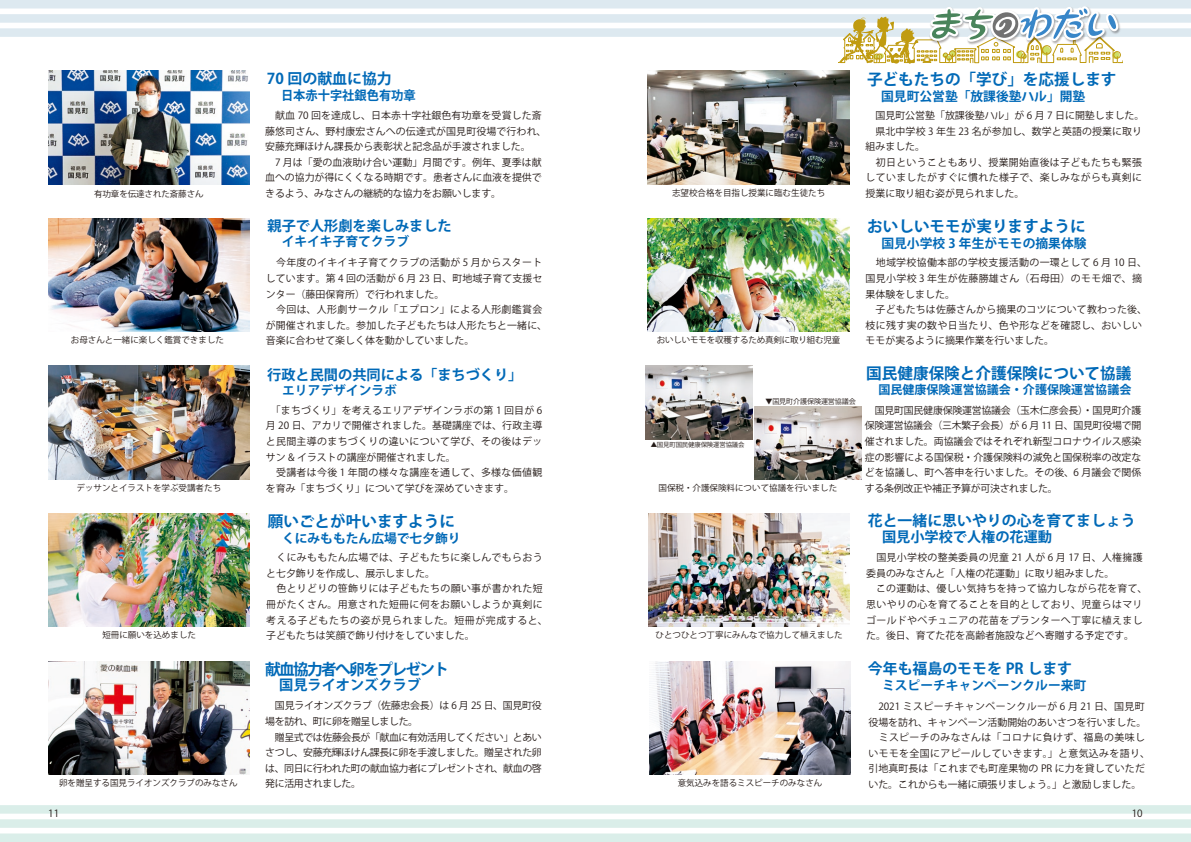
<style>
.page{position:relative;width:1191px;height:842px;background:#fff}
.page>*{position:absolute;margin:0;border:0;box-sizing:border-box;transform-origin:0 0}
.t1{font:700 15.6px "Koz Go Pro";color:#0069b7}
.t2{font:700 15.6px "Koz Go Pro";letter-spacing:-.1em;color:#0069b7}
.t3{font:700 14.9px "Koz Go Pro";color:#0069b7}
.t4{font:700 14.2px "Koz Go Pro";color:#0069b7}
.t5{font:700 12.8px "Koz Go Pro";color:#0069b7}
.t6{font:700 12.8px "Koz Go Pro";color:#0069b7;scale:.96 1}
.t7{font:700 12px "Koz Go Pro";color:#0069b7}
.t8{font:9.9px/15.6px "Koz Go Pro";letter-spacing:.01em;color:#231916}
.t9{font:9.9px/15.6px "Koz Go Pro";letter-spacing:.03em;color:#231916}
.t10{font:9.9px/15.6px "Koz Go Pro";letter-spacing:.035em;color:#231916}
.t11{font:9.9px/15.6px "Koz Go Pro";letter-spacing:-.04em;color:#231916}
.t12{font:9.9px "Koz Go Pro";letter-spacing:-.01em;color:#231916}
.t13{font:9.9px "Koz Go Pro";letter-spacing:-.03em;color:#231916}
.t14{font:8.7px "Koz Go Pro";color:#231916}
.t15{font:8.5px "Koz Go Pro";color:#231916}
.t16{font:8.5px "Koz Go Pro";letter-spacing:-.02em;color:#231916}
.t17{font:7.1px "Koz Go Pro";letter-spacing:-.02em;color:#231916}
.t18{font:6.4px "Koz Go Pro";letter-spacing:-.02em;color:#231916}
</style>
<div class="page">
<img style="left:48px;top:366px;width:201px;height:113px">
<img style="left:48px;top:218px;width:201px;height:114px">
<img style="left:49px;top:513px;width:201px;height:113px">
<img style="left:48px;top:71px;width:201px;height:113px">
<img style="left:48px;top:661px;width:201px;height:114px">
<div style="left:0;top:805px;width:1191px;height:9px;background:#daeee9"></div>
<div style="left:0;top:833px;width:1191px;height:9px;background:#daeee9"></div>
<div style="left:0;top:819px;width:1191px;height:9px;background:#daeee9"></div>
<div style="left:0;top:0;width:1191px;height:9px;background:#dde9f0"></div>
<div style="left:0;top:28px;width:1191px;height:9px;background:#dde9f0"></div>
<div style="left:0;top:14px;width:1191px;height:9px;background:#dde9f0"></div>
<svg style="left:838px;top:6px;width:284px;height:57px"></svg>
<img style="left:649px;top:661px;width:201px;height:114px">
<img style="left:648px;top:513px;width:202px;height:113px">
<img style="left:648px;top:218px;width:201px;height:114px">
<img style="left:648px;top:71px;width:201px;height:113px">
<img style="left:645px;top:366px;width:108px;height:73px">
<img style="left:754px;top:406px;width:108px;height:74px">
<h2 class="t3" style="left:267px;top:69px;width:126px">70 回の献血に協力</h2>
<p class="t6" style="left:281px;top:87px;width:142px">日本赤十字社銀色有功章</p>
<p class="t8" style="left:265px;top:108px;width:283px">　献血 70 回を達成し、日本赤十字社銀色有功章を受賞した斎藤悠司さん、野村康宏さんへの伝達式が国見町役場で行われ、安藤充輝ほけん課長から表彰状と記念品が手渡されました。　7 月は「愛の血液助け合い運動」月間です。例年、夏季は献血への協力が得にくくなる時期です。患者さんに血液を提供で</p>
<p class="t15" style="left:94px;top:188px;width:111px">有功章を伝達された斎藤さん</p>
<p class="t12" style="left:265px;top:187px;width:237px">きるよう、みなさんの継続的な協力をお願いします。</p>
<p class="t15" style="left:71px;top:335px;width:155px">お母さんと一緒に楽しく鑑賞できました</p>
<h3 class="t4" style="left:267px;top:216px;width:186px">親子で人形劇を楽しみました</h3>
<p class="t5" style="left:282px;top:233px;width:129px">イキイキ子育てクラブ</p>
<p class="t8" style="left:266px;top:255px;width:283px">　今年度のイキイキ子育てクラブの活動が 5 月からスタートしています。第 4 回の活動が 6 月 23 日、町地域子育て支援センター（藤田保育所）で行われました。<br>　今回は、人形劇サークル「エプロン」による人形劇鑑賞会が開催されました。参加した子どもたちは人形たちと一緒に、音楽に合わせて楽しく体を動かしていました。</p>
<h3 class="t4" style="left:267px;top:366px;width:257px">行政と民間の共同による「まちづくり」</h3>
<p class="t5" style="left:282px;top:382px;width:116px">エリアデザインラボ</p>
<p class="t8" style="left:266px;top:403px;width:278px">　「まちづくり」を考えるエリアデザインラボの第 1 回目が 6月 20 日、アカリで開催されました。基礎講座では、行政主導と民間主導のまちづくりの違いについて学び、その後はデッサン &amp; イラストの講座が開催されました。<br>　受講者は今後 1 年間の様々な講座を通して、多様な価値観</p>
<p class="t15" style="left:77px;top:482px;width:146px">デッサンとイラストを学ぶ受講者たち</p>
<p class="t8" style="left:266px;top:480px;width:250px">を育み「まちづくり」について学びを深めていきます。</p>
<p class="t15" style="left:102px;top:629px;width:95px">短冊に願いを込めました</p>
<p class="t14" style="left:59px;top:778px;width:180px">卵を贈呈する国見ライオンズクラブのみなさん</p>
<h1 class="t1" style="left:268px;top:511px;width:189px">願いごとが叶いますように</h1>
<p class="t5" style="left:282px;top:530px;width:180px">くにみももたん広場で七夕飾り</p>
<p class="t10" style="left:266px;top:550px;width:283px">　くにみももたん広場では、子どもたちに楽しんでもらおうと七夕飾りを作成し、展示しました。<br>　色とりどりの笹飾りには子どもたちの願い事が書かれた短冊がたくさん。用意された短冊に何をお願いしようか真剣に考える子どもたちの姿が見られました。短冊が完成すると、子どもたちは笑顔で飾り付けをしていました。</p>
<h1 class="t2" style="left:265px;top:659px;width:185px">献血協力者へ卵をプレゼント</h1>
<h3 class="t4" style="left:265px;top:676px;width:157px">　国見ライオンズクラブ</h3>
<p class="t11" style="left:265px;top:698px;width:278px">　国見ライオンズクラブ（佐藤忠会長）は 6 月 25 日、国見町役場を訪れ、町に卵を贈呈しました。<br>　贈呈式では佐藤会長が「献血に有効活用してください」とあいさつし、安藤充輝ほけん課長に卵を手渡しました。贈呈された卵は、同日に行われた町の献血協力者にプレゼントされ、献血の啓発に活用されました。</p>
<p class="t14" style="left:672px;top:187px;width:155px">志望校合格を目指し授業に臨む生徒たち</p>
<p class="t16" style="left:657px;top:335px;width:185px">おいしいモモを収穫するため真剣に取り組む児童</p>
<p class="t18" style="left:650px;top:440px;width:95px">▲国見町国民健康保険運営協議会</p>
<p class="t17" style="left:765px;top:397px;width:92px">▼国見町介護保険運営協議会</p>
<h1 class="t1" style="left:867px;top:69px;width:251px">子どもたちの「学び」を応援します</h1>
<p class="t5" style="left:881px;top:88px;width:206px">国見町公営塾「放課後塾ハル」開塾</p>
<p class="t8" style="left:865px;top:108px;width:280px">　国見町公営塾「放課後塾ハル」が 6 月 7 日に開塾しました。　県北中学校 3 年生 23 名が参加し、数学と英語の授業に取り組みました。<br>　初日ということもあり、授業開始直後は子どもたちも緊張していましたがすぐに慣れた様子で、楽しみながらも真剣に授業に取り組む姿が見られました。　</p>
<h1 class="t1" style="left:867px;top:216px;width:220px">おいしいモモが実りますように</h1>
<p class="t5" style="left:881px;top:235px;width:207px">国見小学校 3 年生がモモの摘果体験</p>
<p class="t9" style="left:865px;top:255px;width:283px">　地域学校協働本部の学校支援活動の一環として 6 月 10 日、国見小学校 3 年生が佐藤勝雄さん（石母田）のモモ畑で、摘果体験をしました。<br>　子どもたちは佐藤さんから摘果のコツについて教わった後、枝に残す実の数や日当たり、色や形などを確認し、おいしいモモが実るように摘果作業を行いました。</p>
<h1 class="t1" style="left:866px;top:364px;width:267px">国民健康保険と介護保険について協議</h1>
<p class="t7" style="left:866px;top:382px;width:267px">　国民健康保険運営協議会・介護保険運営協議会</p>
<p class="t8" style="left:865px;top:403px;width:278px;text-align:justify">　国見町国民健康保険運営協議会（玉木仁彦会長）・国見町介護保険運営協議会（三木繁子会長）が 6 月 11 日、国見町役場で開催されました。両協議会ではそれぞれ新型コロナウイルス感染症の影響による国保税・介護保険料の減免と国保税率の改定などを協議し、町へ答申を行いました。その後、6 月議会で関係</p>
<p class="t15" style="left:658px;top:483px;width:180px">国保税・介護保険料について協議を行いました</p>
<p class="t13" style="left:865px;top:482px;width:194px">する条例改正や補正予算が可決されました。</p>
<p class="t15" style="left:655px;top:630px;width:189px">ひとつひとつ丁寧にみんなで協力して植えました</p>
<p class="t15" style="left:677px;top:778px;width:146px">意気込みを語るミスピーチのみなさん</p>
<h2 class="t3" style="left:867px;top:511px;width:269px">花と一緒に思いやりの心を育てましょう</h2>
<h3 class="t4" style="left:867px;top:527px;width:186px">　国見小学校で人権の花運動</h3>
<p class="t9" style="left:866px;top:550px;width:283px">　国見小学校の整美委員の児童 21 人が 6 月 17 日、人権擁護委員のみなさんと「人権の花運動」に取り組みました。<br>　この運動は、優しい気持ちを持って協力しながら花を育て、思いやりの心を育てることを目的としており、児童らはマリゴールドやペチュニアの花苗をプランターへ丁寧に植えました。後日、育てた花を高齢者施設などへ寄贈する予定です。</p>
<h2 class="t3" style="left:868px;top:659px;width:206px">今年も福島のモモを PR します</h2>
<p class="t5" style="left:882px;top:677px;width:206px">ミスピーチキャンペーンクルー来町</p>
<p class="t8" style="left:868px;top:699px;width:283px">　2021 ミスピーチキャンペーンクルーが 6 月 21 日、国見町役場を訪れ、キャンペーン活動開始のあいさつを行いました。　ミスピーチのみなさんは「コロナに負けず、福島の美味しいモモを全国にアピールしていきます。」と意気込みを語り、引地真町長は「これまでも町産果物の PR に力を貸していただいた。これからも一緒に頑張りましょう。」と激励しました。</p>
<p class="t8" style="left:48px;top:805px;width:12px">11</p>
<p class="t8" style="left:1131px;top:805px;width:12px">10</p>
</div>
